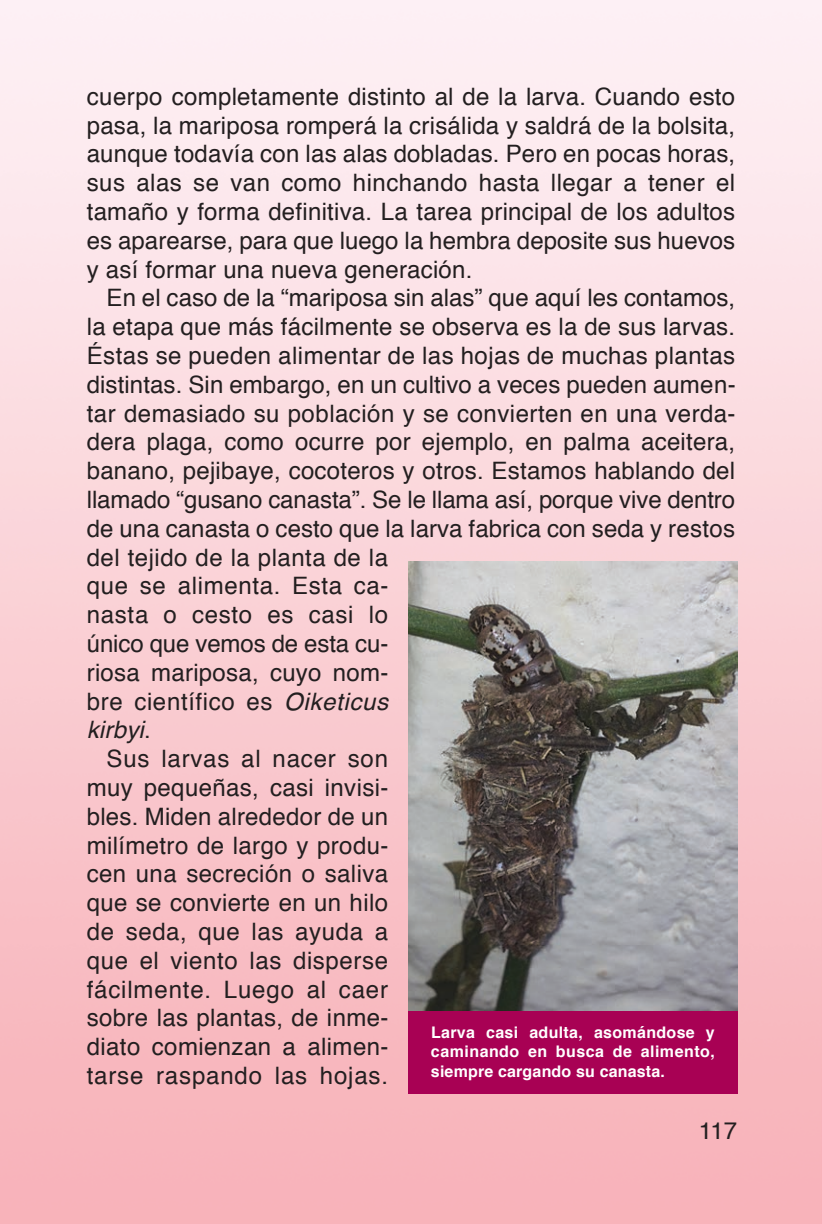
<style>
.page{position:relative;width:822px;height:1224px;background:#fff}
.page>*{position:absolute;margin:0;border:0;box-sizing:border-box;transform-origin:0 0}
.t1{font:24px/28.8px "Helvetica";letter-spacing:.01em;color:#231f20;text-align:justify}
.t2{font:24px "Helvetica";letter-spacing:.035em;color:#231f20}
.t3{font:24px "Helvetica";letter-spacing:.03em;color:#231f20}
.t4{font:italic 24px "Helvetica";letter-spacing:.01em;color:#231f20}
.t5{font:700 16px/19.2px "Helvetica";letter-spacing:.03em;color:#fff;text-align:justify}
.s1{font-style:italic}
.s2{font-style:normal}
</style>
<div class="page">
<img style="left:0;top:0;width:821px;height:1224px">
<img style="left:408px;top:562px;width:329px;height:449px">
<div style="left:408px;top:1011px;width:329px;height:83px;background:#a80154"></div>
<p class="t1" style="left:87px;top:84px;width:649px">cuerpo completamente distinto al de la larva. Cuando esto pasa, la mariposa romperá la crisálida y saldrá de la bolsita, aunque todavía con las alas dobladas. Pero en pocas horas, sus alas se van como hinchando hasta llegar a tener el tamaño y forma definitiva. La tarea principal de los adultos es aparearse, para que luego la hembra deposite sus huevos y así formar una nueva generación.</p>
<p class="t1" style="left:107px;top:285px;width:630px">En el caso de la “mariposa sin alas” que aquí les contamos,</p>
<p class="t1" style="left:87px;top:314px;width:649px">la etapa que más fácilmente se observa es la de sus larvas.</p>
<p class="t1" style="left:87px;top:343px;width:649px">Éstas se pueden alimentar de las hojas de muchas plan tas</p>
<p class="t1" style="left:87px;top:372px;width:650px">distintas. Sin embargo, en un cultivo a veces pueden aumen -</p>
<p class="t1" style="left:87px;top:401px;width:650px">tar demasiado su población y se convierten en una verda-</p>
<p class="t1" style="left:87px;top:429px;width:649px">dera plaga, como ocurre por ejemplo, en palma aceitera,</p>
<p class="t1" style="left:87px;top:458px;width:649px">banano, pejibaye, cocoteros y otros. Estamos hablando del</p>
<p class="t1" style="left:87px;top:487px;width:649px">llamado “gusano canasta”. Se le llama así, porque vive dentro</p>
<p class="t1" style="left:87px;top:516px;width:649px">de una canasta o cesto que la larva fabrica con seda y restos</p>
<p class="t1" style="left:87px;top:545px;width:303px">del tejido de la planta de la</p>
<p class="t1" style="left:87px;top:573px;width:303px">que se alimenta. Esta ca-</p>
<p class="t3" style="left:87px;top:605px;width:303px">nasta o cesto es casi lo</p>
<p class="t1" style="left:87px;top:631px;width:303px">único que vemos de esta cu-</p>
<p class="t1" style="left:87px;top:660px;width:303px">riosa mariposa, cuyo nom-</p>
<p class="t1" style="left:87px;top:689px;width:303px">bre científico es <span class="s1">Oiketicus</span></p>
<p class="t4" style="left:87px;top:720px;width:66px">kirbyi<span class="s2">.</span></p>
<p class="t2" style="left:106px;top:749px;width:283px">Sus larvas al nacer son</p>
<p class="t1" style="left:87px;top:775px;width:303px">muy pequeñas, casi invisi-</p>
<p class="t1" style="left:87px;top:804px;width:303px">bles. Miden alrededor de un</p>
<p class="t1" style="left:87px;top:833px;width:303px">milímetro de largo y produ-</p>
<p class="t1" style="left:87px;top:861px;width:303px">cen una secreción o saliva</p>
<p class="t1" style="left:87px;top:890px;width:303px">que se convierte en un hilo</p>
<p class="t1" style="left:87px;top:919px;width:303px">de seda, que las ayuda a</p>
<p class="t1" style="left:87px;top:948px;width:303px">que el viento las disperse</p>
<p class="t2" style="left:87px;top:979px;width:303px">fácilmente. Luego al caer</p>
<p class="t1" style="left:87px;top:1005px;width:303px">sobre las plantas, de inme-</p>
<p class="t1" style="left:87px;top:1034px;width:303px">diato comienzan a alimen-</p>
<p class="t2" style="left:87px;top:1065px;width:303px">tarse raspando las hojas.</p>
<p class="t1" style="left:698px;top:1118px;width:40px">117</p>
<p class="t5" style="left:431px;top:1024px;width:285px">Larva casi adulta, asomándose y caminando en busca de alimento, siempre cargan do su canasta.</p>
</div>
